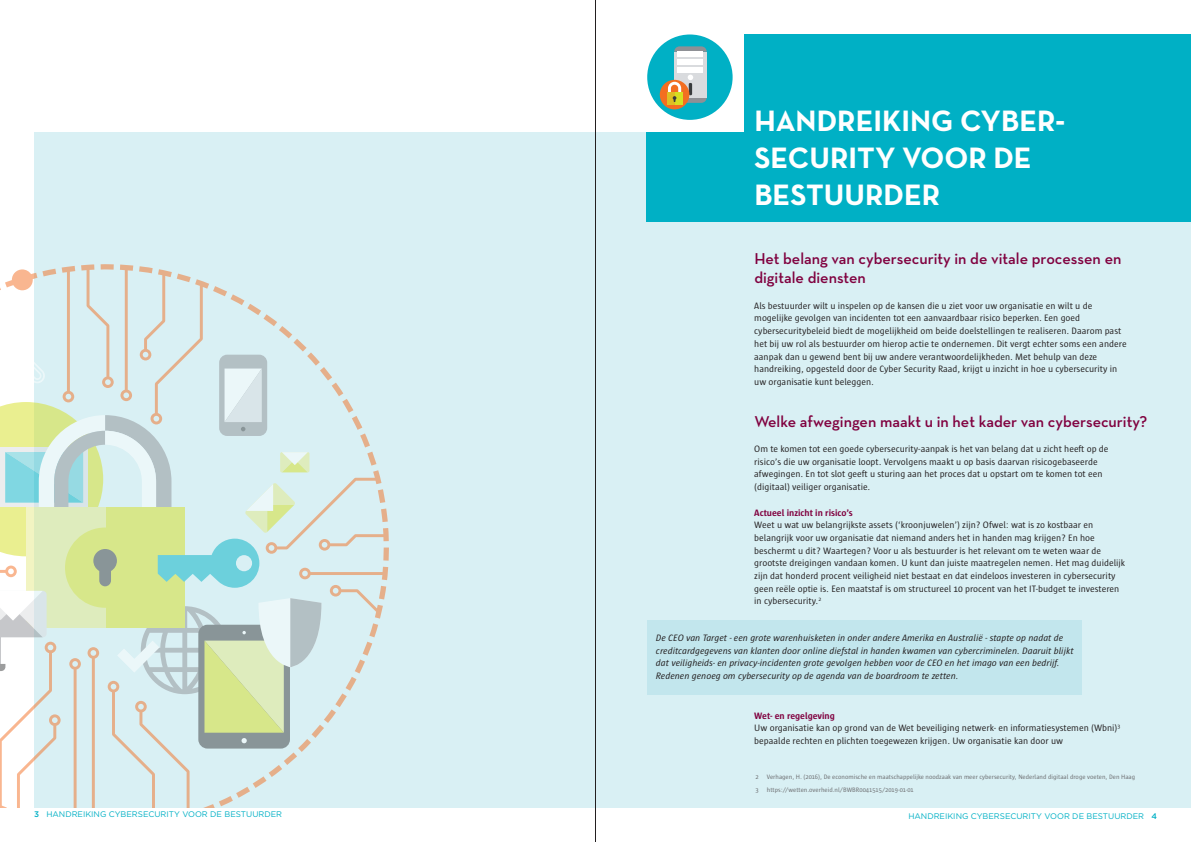
<style>
.page{position:relative;width:1191px;height:842px;background:#fff}
.page>*{position:absolute;margin:0;border:0;box-sizing:border-box;transform-origin:0 0}
.t1{font:700 30px "Neutraface Text";color:#fff}
.t2{font:600 16px "Neutraface Text";color:#80013f}
.t3{font:9.5px/12.7px "Sun";color:#231f20}
.t4{font:italic 9.5px/12.7px "Sun";color:#231f20}
.t5{font:700 9.5px "Sun";color:#80013f}
.t6{font:8.1px "Gotham";color:#00b0c5}
.t7{font:6.5px "Sun";color:#6c6d70}
.s1{font-weight:500}
</style>
<div class="page">
<div style="left:34px;top:34px;width:1157px;height:774px;background:#d9f0f4"></div>
<div style="left:646px;top:34px;width:545px;height:187px;background:#00b0c5"></div>
<div style="left:2px;top:0;width:742px;height:132px;background:#fff"></div>
<div style="left:647px;top:34px;width:85px;height:86px;background:#00b0c5;border-radius:50%"></div>
<svg style="left:674px;top:46px;width:32px;height:6px"></svg>
<div style="left:674px;top:52px;width:32px;height:45px;background:#d9dbde"></div>
<div style="left:678px;top:52px;width:25px;height:5px;background:#fff"></div>
<div style="left:678px;top:59px;width:25px;height:6px;background:#fff"></div>
<div style="left:678px;top:67px;width:25px;height:5px;background:#fff"></div>
<svg style="left:660px;top:75px;width:46px;height:34px"></svg>
<div style="left:647px;top:620px;width:435px;height:75px;background:#c2e6ed"></div>
<svg style="left:0;top:264px;width:389px;height:544px"></svg>
<hr style="left:595px;top:0;width:1px;height:842px;background:#231f20">
<p class="t1" style="left:754px;top:111px;width:312px">HANDREIKING CYBER-</p>
<p class="t1" style="left:754px;top:148px;width:279px">SECURITY VOOR DE</p>
<p class="t1" style="left:754px;top:185px;width:187px">BESTUURDER</p>
<p class="t2" style="left:754px;top:253px;width:368px">Het belang van cybersecurity in de vitale processen en</p>
<p class="t2" style="left:754px;top:272px;width:113px">digitale diensten</p>
<p class="t3" style="left:754px;top:300px;width:374px">Als bestuurder wilt u inspelen op de kansen die u ziet voor uw organisatie en wilt u de mogelijke gevolgen van incidenten tot een aanvaardbaar risico beperken. Een goed cybersecuritybeleid biedt de mogelijkheid om beide doelstellingen te realiseren. Daarom past het bij uw rol als bestuurder om hierop actie te ondernemen. Dit vergt echter soms een andere aanpak dan u gewend bent bij uw andere verantwoordelijkheden. Met behulp van deze handreiking, opgesteld door de Cyber Security Raad, krijgt u inzicht in hoe u cybersecurity in uw organisatie kunt beleggen.</p>
<p class="t2" style="left:754px;top:415px;width:394px">Welke afwegingen maakt u in het kader van cybersecurity?</p>
<p class="t3" style="left:754px;top:443px;width:356px">Om te komen tot een goede cybersecurity-aanpak is het van belang dat u zicht heeft op de risico’s die uw organisatie loopt. Vervolgens maakt u op basis daarvan risicogebaseerde afwegingen. En tot slot geeft u sturing aan het proces dat u opstart om te komen tot een (digitaal) veiliger organisatie.</p>
<p class="t5" style="left:754px;top:509px;width:100px">Actueel inzicht in risico’s</p>
<p class="t3" style="left:754px;top:519px;width:372px">Weet u wat uw belangrijkste assets (‘kroonjuwelen’) zijn? Ofwel: wat is zo kostbaar en belangrijk voor uw organisatie dat niemand anders het in handen mag krijgen? En hoe beschermt u dit? Waartegen? Voor u als bestuurder is het relevant om te weten waar de grootste dreigingen vandaan komen. U kunt dan juiste maatregelen nemen. Het mag duidelijk zijn dat honderd procent veiligheid niet bestaat en dat eindeloos investeren in cybersecurity geen reële optie is. Een maatstaf is om structureel 10 procent van het IT-budget te investeren in cybersecurity.<sup>2</sup></p>
<p class="t4" style="left:656px;top:632px;width:419px">De CEO van Target - een grote warenhuisketen in onder andere Amerika en Australië - stapte op nadat de creditcardgegevens van klanten door online diefstal in handen kwamen van cybercriminelen. Daaruit blijkt dat veiligheids- en privacy-incidenten grote gevolgen hebben voor de CEO en het imago van een bedrijf.</p>
<p class="t4" style="left:656px;top:670px;width:304px">Redenen genoeg om cybersecurity op de agenda van de boardroom te zetten.</p>
<p class="t3" style="left:754px;top:659px;width:49px">KADERTEKST</p>
<p class="t5" style="left:754px;top:712px;width:82px">Wet- en regelgeving</p>
<p class="t3" style="left:754px;top:723px;width:367px">Uw organisatie kan op grond van de Wet beveiliging netwerk- en informatiesystemen (Wbni)<sup>3 </sup>bepaalde rechten en plichten toegewezen krijgen. Uw organisatie kan door uw</p>
<p class="t7" style="left:755px;top:774px;width:381px">2 Verhagen, H. (2016), De economische en maatschappelijke noodzaak van meer cybersecurity, Nederland digitaal droge voeten, Den Haag</p>
<p class="t7" style="left:755px;top:787px;width:160px">3 https://wetten.overheid.nl/BWBR0041515/2019-01-01</p>
<p class="t6" style="left:34px;top:812px;width:249px"><span class="s1">3</span> HANDREIKING CYBERSECURITY VOOR DE BESTUURDER</p>
<p class="t6" style="left:908px;top:813px;width:250px">HANDREIKING CYBERSECURITY VOOR DE BESTUURDER <span class="s1">4</span></p>
</div>
